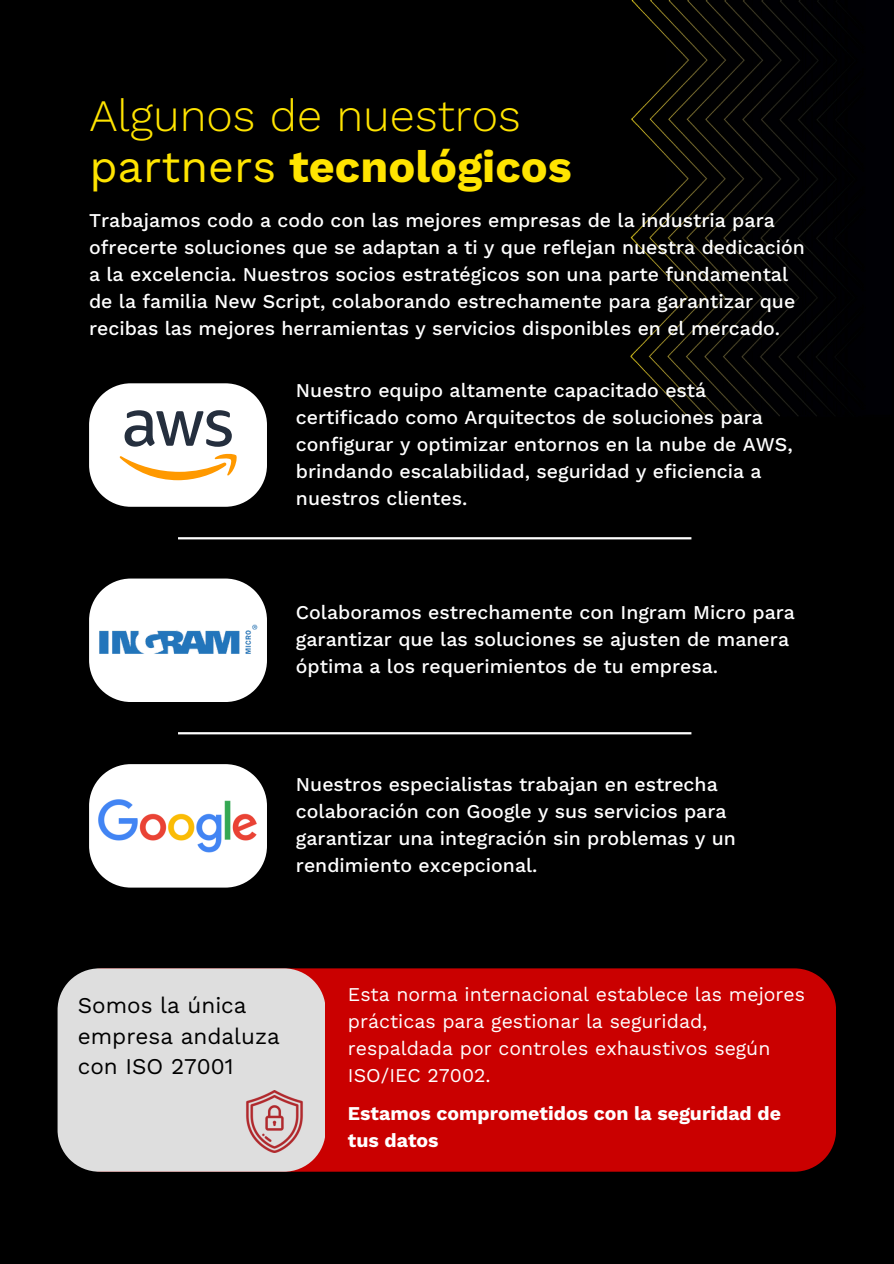
<style>
.page{position:relative;width:894px;height:1264px;background:#fff}
.page>*{position:absolute;margin:0;border:0;box-sizing:border-box;transform-origin:0 0}
.t1{font:300 45px/50.7px "Work Sans";color:#ffe400}
.t2{font:22.5px/30.3px "Work Sans";color:#000}
.t3{font:500 19.5px/27px "Work Sans";color:#fff}
.t4{font:19.5px/27px "Work Sans";color:#fff}
.t5{font:700 19.5px/27px "Work Sans";color:#fff}
.s1{font-weight:400}
.s2{font-weight:700}
</style>
<div class="page">
<div style="left:0;top:0;width:893px;height:1263px;background:#000"></div>
<img style="left:630px;top:0;width:206px;height:416px">
<svg style="left:89px;top:383px;width:178px;height:124px;background:#dbd7d2"></svg>
<svg style="left:89px;top:764px;width:178px;height:123px;background:#e2e2e2"></svg>
<img style="left:99px;top:799px;width:158px;height:54px">
<svg style="left:89px;top:578px;width:178px;height:124px;background:#e6e6e6"></svg>
<img style="left:98px;top:624px;width:160px;height:32px">
<hr style="left:178px;top:537px;width:513px;height:2px;background:#fff">
<hr style="left:178px;top:732px;width:513px;height:2px;background:#fff">
<div style="left:325px;top:968px;width:510px;height:203px;background:#ca0000"></div>
<div style="left:58px;top:968px;width:267px;height:203px;background:#dedede"></div>
<img style="left:243px;top:1090px;width:62px;height:62px">
<p class="t1" style="left:89px;top:90px;width:484px">Algunos de nuestros <span class="s1">partners</span> <span class="s2">tecnológicos</span></p>
<h3 class="t3" style="left:89px;top:207px;width:717px">Trabajamos codo a codo con las mejores empresas de la industria para ofrecerte soluciones que se adaptan a ti y que reflejan nuestra dedicación a la excelencia. Nuestros socios estratégicos son una parte fundamental de la familia New Script, colaborando estrechamente para garantizar que recibas las mejores herramientas y servicios disponibles en el mercado.</h3>
<p class="t3" style="left:296px;top:376px;width:498px">Nuestro equipo altamente capacitado está certificado como Arquitectos de soluciones para configurar y optimizar entornos en la nube de AWS, brindando escalabilidad, seguridad y eficiencia a nuestros clientes.</p>
<p class="t3" style="left:296px;top:598px;width:500px">Colaboramos estrechamente con Ingram Micro para garantizar que las soluciones se ajusten de manera óptima a los requerimientos de tu empresa.</p>
<h3 class="t3" style="left:296px;top:770px;width:441px">Nuestros especialistas trabajan en estrecha colaboración con Google y sus servicios para garantizar una integración sin problemas y un rendimiento excepcional.</h3>
<p class="t2" style="left:78px;top:990px;width:203px">Somos la única empresa andaluza con ISO 27001</p>
<h2 class="t4" style="left:348px;top:981px;width:458px">Esta norma internacional establece las mejores prácticas para gestionar la seguridad, respaldada por controles exhaustivos según ISO/IEC 27002.</h2>
<p class="t5" style="left:348px;top:1099px;width:434px">Estamos comprometidos con la seguridad de tus datos</p>
</div>
